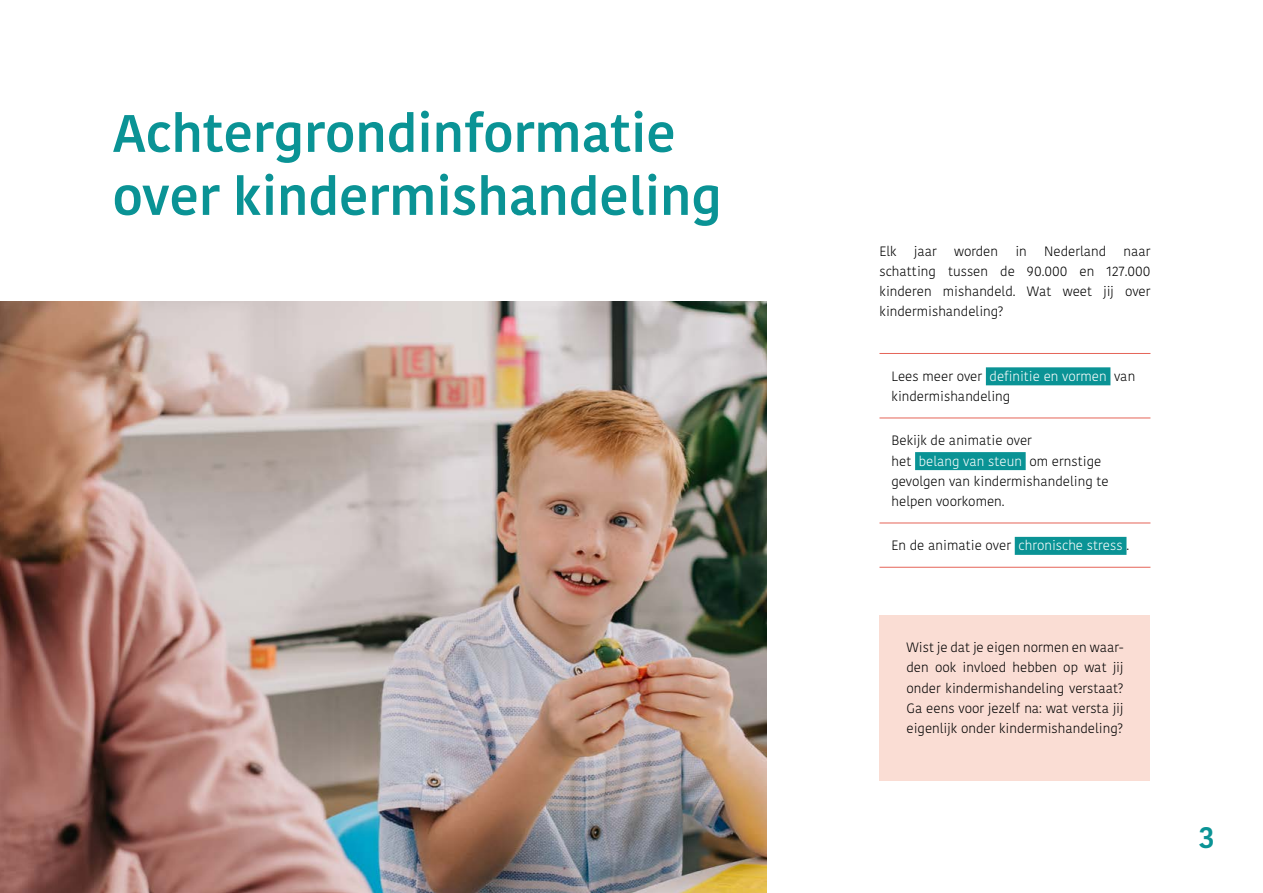
<style>
.page{position:relative;width:1263px;height:893px;background:#fff}
.page>*{position:absolute;margin:0;border:0;box-sizing:border-box;transform-origin:0 0}
.t1{font:500 52.5px/63px "Kohinoor";color:#0a9395}
.t2{font:500 30px "Kohinoor";color:#0a9395}
.t3{font:300 13.5px/20.2px "Kohinoor";color:#000;text-align:justify}
.s1{color:#fff}
</style>
<div class="page">
<img style="left:0;top:302px;width:767px;height:591px">
<hr style="left:879px;top:353px;width:271px;height:1px;background:#e56458">
<div style="left:986px;top:367px;width:124px;height:18px;background:#0a9395"></div>
<hr style="left:879px;top:418px;width:271px;height:1px;background:#e56458">
<div style="left:915px;top:452px;width:111px;height:18px;background:#0a9395"></div>
<hr style="left:879px;top:523px;width:271px;height:1px;background:#e56458">
<div style="left:1015px;top:537px;width:111px;height:18px;background:#0a9395"></div>
<hr style="left:879px;top:567px;width:271px;height:1px;background:#e56458">
<div style="left:879px;top:615px;width:271px;height:165px;background:#faddd4"></div>
<h1 class="t1" style="left:112px;top:103px;width:611px">Achtergrondinformatie over kindermishandeling</h1>
<p class="t3" style="left:879px;top:241px;width:19px">Elk</p>
<p class="t3" style="left:914px;top:241px;width:24px">jaar</p>
<p class="t3" style="left:954px;top:241px;width:46px">worden</p>
<p class="t3" style="left:1015px;top:241px;width:13px">in</p>
<p class="t3" style="left:1044px;top:241px;width:63px">Nederland</p>
<p class="t3" style="left:879px;top:241px;width:272px;text-indent:244px">naar schatting tussen de 90.000 en 127.000 kinderen mishandeld. Wat weet jij over kindermishandeling?</p>
<p class="t3" style="left:891px;top:366px;width:245px">Lees meer over <span class="s1">definitie en vormen</span> van kindermishandeling</p>
<p class="t3" style="left:891px;top:431px;width:219px;text-align:left">Bekijk de animatie over<br>het <span class="s1">belang van steun</span> om ernstige gevolgen van kindermishandeling te helpen voorkomen.</p>
<p class="t3" style="left:891px;top:536px;width:239px">En de animatie over <span class="s1">chronische stress</span> .</p>
<p class="t3" style="left:906px;top:638px;width:218px">Wist je dat je eigen normen en waar&shy;den ook invloed hebben op wat jij onder kindermishandeling verstaat?<br>Ga eens voor jezelf na: wat versta jij eigenlijk onder kindermishandeling?</p>
<h2 class="t2" style="left:1199px;top:818px;width:17px">3</h2>
</div>
